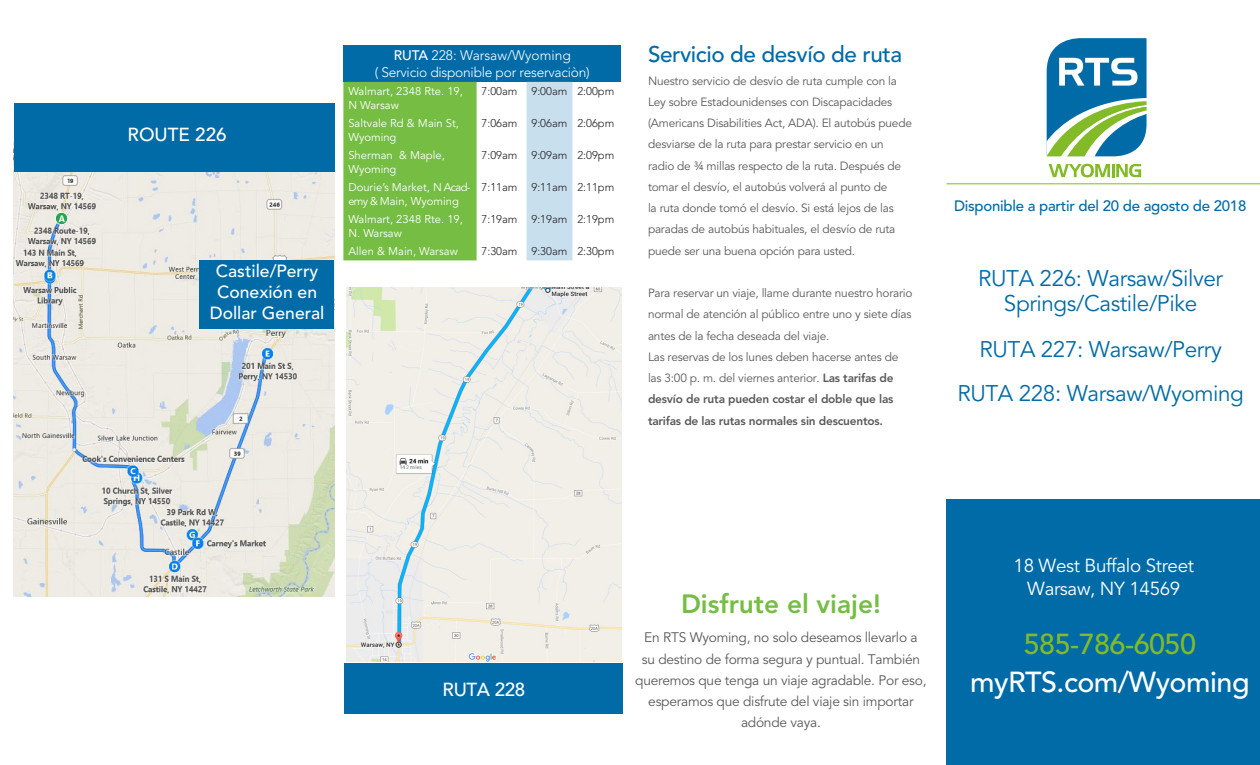
<style>
.page{position:relative;width:1260px;height:765px;background:#fff}
.page>*{position:absolute;margin:0;border:0;box-sizing:border-box;transform-origin:0 0}
.t1{font:500 28.75px "Avenir LT Std";letter-spacing:-.02em;color:#fff}
.t2{font:500 28.75px "Avenir LT Std";letter-spacing:-.02em;color:#82bb27}
.t3{font:800 26.25px "Avenir LT Std";color:#75bd43}
.t4{font:22.5px/25px "Avenir LT Std";letter-spacing:-.02em;color:#006ba7;text-align:center}
.t5{font:500 22.5px "Avenir LT Std";letter-spacing:-.02em;color:#006ba7}
.t6{font:18.75px "Avenir LT Std";letter-spacing:-.02em;color:#fff}
.t7{font:500 18.75px "Avenir LT Std";color:#fff}
.t8{font:500 17.5px "Avenir LT Std";color:#fff}
.t9{font:500 15px "Avenir LT Std";letter-spacing:-.02em;color:#006ba7}
.t10{font:13.75px/21.2px "Avenir LT Std";letter-spacing:-.02em;color:#5a5a5d;text-align:center}
.t11{font:300 13.75px "Avenir LT Std";letter-spacing:-.02em;color:#fff}
.t12{font:300 13.75px "Avenir LT Std";color:#fff}
.t13{font:11.88px/21.2px "Avenir LT Std";letter-spacing:-.02em;color:#5a5a5d}
.t14{font:11.25px/13.5px "Avenir LT Std";color:#fff}
.t15{font:300 11.25px "Avenir LT Std";color:#231f20}
.s1{font-weight:500}
.s2{font-weight:800}
</style>
<div class="page">
<div style="left:946px;top:500px;width:314px;height:265px;background:#006ba7"></div>
<svg style="left:1046px;top:38px;width:101px;height:139px"></svg>
<hr style="left:947px;top:183px;width:313px;height:1px;background:#82bb27">
<img style="left:346px;top:287px;width:276px;height:375px">
<div style="left:345px;top:663px;width:278px;height:51px;background:#006ba7"></div>
<div style="left:343px;top:45px;width:278px;height:37px;background:#006ba7"></div>
<div style="left:343px;top:82px;width:134px;height:178px;background:#75bd43"></div>
<div style="left:527px;top:82px;width:45px;height:178px;background:#c8dfee"></div>
<img style="left:14px;top:172px;width:320px;height:425px">
<div style="left:199px;top:261px;width:134px;height:68px;background:#006ba7"></div>
<div style="left:14px;top:104px;width:321px;height:68px;background:#006ba7"></div>
<p class="t7" style="left:128px;top:124px;width:100px">ROUTE 226</p>
<p class="t8" style="left:216px;top:261px;width:104px">Castile/Perry</p>
<p class="t8" style="left:217px;top:282px;width:101px">Conexión en</p>
<p class="t8" style="left:210px;top:303px;width:116px">Dollar General</p>
<p class="t12" style="left:394px;top:48px;width:179px"><span class="s1">RUTA</span> 228: Warsaw/Wyoming</p>
<p class="t11" style="left:375px;top:64px;width:217px">( Servicio disponible por reservaciòn)</p>
<p class="t14" style="left:348px;top:85px;width:116px">Walmart, 2348 Rte. 19,<br>N Warsaw</p>
<p class="t15" style="left:482px;top:85px;width:37px">7:00am</p>
<p class="t15" style="left:532px;top:85px;width:37px">9:00am</p>
<p class="t15" style="left:577px;top:85px;width:38px">2:00pm</p>
<p class="t14" style="left:348px;top:117px;width:112px">Saltvale Rd &amp; Main St,<br>Wyoming</p>
<p class="t15" style="left:482px;top:117px;width:37px">7:06am</p>
<p class="t15" style="left:532px;top:117px;width:37px">9:06am</p>
<p class="t15" style="left:577px;top:117px;width:38px">2:06pm</p>
<p class="t14" style="left:348px;top:149px;width:98px">Sherman &amp; Maple,<br>Wyoming</p>
<p class="t15" style="left:482px;top:149px;width:37px">7:09am</p>
<p class="t15" style="left:532px;top:149px;width:37px">9:09am</p>
<p class="t15" style="left:577px;top:149px;width:38px">2:09pm</p>
<p class="t14" style="left:348px;top:181px;width:124px">Dourie’s Market, N Acad&shy;emy &amp; Main, Wyoming</p>
<p class="t15" style="left:482px;top:181px;width:37px">7:11am</p>
<p class="t15" style="left:532px;top:181px;width:37px">9:11am</p>
<p class="t15" style="left:577px;top:181px;width:38px">2:11pm</p>
<p class="t14" style="left:348px;top:213px;width:116px">Walmart, 2348 Rte. 19,<br>N. Warsaw</p>
<p class="t15" style="left:482px;top:213px;width:37px">7:19am</p>
<p class="t15" style="left:532px;top:213px;width:37px">9:19am</p>
<p class="t15" style="left:577px;top:213px;width:38px">2:19pm</p>
<p class="t14" style="left:348px;top:245px;width:111px">Allen &amp; Main, Warsaw</p>
<p class="t15" style="left:482px;top:245px;width:37px">7:30am</p>
<p class="t15" style="left:532px;top:245px;width:37px">9:30am</p>
<p class="t15" style="left:577px;top:245px;width:38px">2:30pm</p>
<p class="t5" style="left:648px;top:41px;width:256px">Servicio de desvío de ruta</p>
<p class="t13" style="left:648px;top:70px;width:266px">Nuestro servicio de desvío de ruta cumple con la Ley sobre Estadounidenses con Discapacidades (Americans Disabilities Act, ADA). El autobús puede desviarse de la ruta para prestar servicio en un radio de ¾ millas respecto de la ruta. Después de tomar el desvío, el autobús volverá al punto de<br>la ruta donde tomó el desvío. Si está lejos de las paradas de autobús habituales, el desvío de ruta puede ser una buena opción para usted.</p>
<p class="t13" style="left:648px;top:283px;width:266px">Para reservar un viaje, llame durante nuestro horario normal de atención al público entre uno y siete días antes de la fecha deseada del viaje.<br>Las reservas de los lunes deben hacerse antes de las 3:00 p. m. del viernes anterior. <span class="s2">Las tarifas de desvío de ruta pueden costar el doble que las tarifas de las rutas normales sin descuentos.</span></p>
<p class="t9" style="left:954px;top:197px;width:294px">Disponible a partir del 20 de agosto de 2018</p>
<p class="t4" style="left:978px;top:266px;width:246px">RUTA 226: Warsaw/Silver<br>Springs/Castile/Pike</p>
<p class="t4" style="left:980px;top:338px;width:244px">RUTA 227: Warsaw/Perry</p>
<p class="t4" style="left:957px;top:381px;width:288px">RUTA 228: Warsaw/Wyoming</p>
<p class="t7" style="left:443px;top:679px;width:84px">RUTA 228</p>
<p class="t3" style="left:681px;top:588px;width:201px">Disfrute el viaje!</p>
<p class="t10" style="left:635px;top:627px;width:293px">En RTS Wyoming, no solo deseamos llevarlo a<br>su destino de forma segura y puntual. También queremos que tenga un viaje agradable. Por eso, esperamos que disfrute del viaje sin importar adónde vaya.</p>
<p class="t6" style="left:1014px;top:555px;width:182px">18 West Buffalo Street</p>
<p class="t6" style="left:1027px;top:577px;width:154px">Warsaw, NY 14569</p>
<p class="t2" style="left:1024px;top:628px;width:174px">585-786-6050</p>
<p class="t1" style="left:970px;top:665px;width:281px">myRTS.com/Wyoming</p>
</div>
